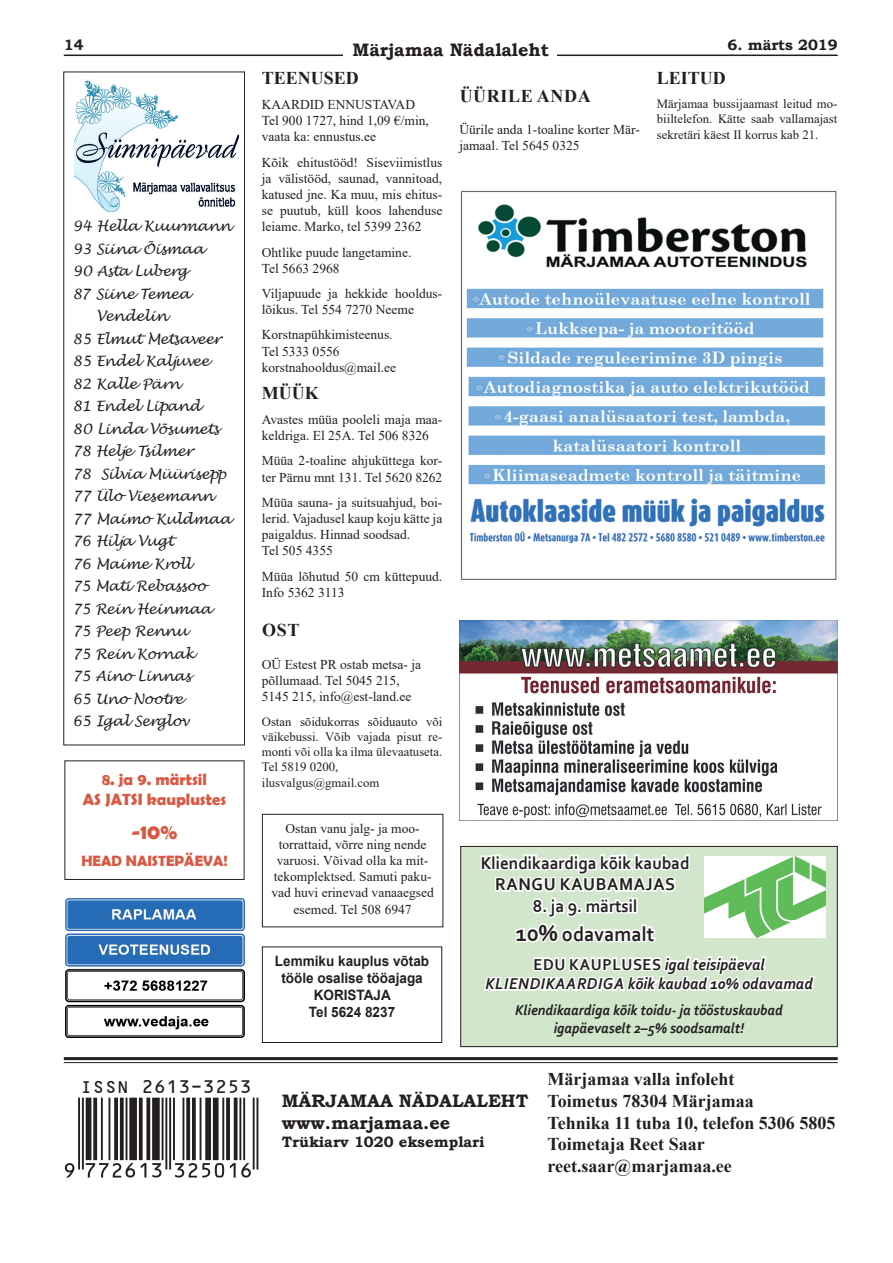
<style>
.page{position:relative;width:893px;height:1263px;background:#fff}
.page>*{position:absolute;margin:0;border:0;box-sizing:border-box;transform-origin:0 0}
.t1{font:700 21px "Corbel";color:#231f20;scale:.95 1}
.t2{font:700 21px "Berlin Sans FB Demi";color:#d95842}
.t3{font:20.4px "OCRB10 Pitch BT";color:#231f20}
.t4{font:700 18px/21.6px "Times New Roman";color:#231f20}
.t5{font:700 18px/21.6px "Corbel";color:#231f20;text-align:center;scale:.95 1}
.t6{font:700 18px/21.6px "Bookman Old Style";color:#231f20}
.t7{font:700 18px "Times New Roman";letter-spacing:.035em;color:#231f20}
.t8{font:italic 700 16.5px/19.8px "Corbel";color:#231f20;text-align:center;scale:.95 1}
.t9{font:700 16.5px/19.8px "Berlin Sans FB Demi";color:#d95842;text-align:center}
.t10{font:italic 700 15px/18px "Corbel";color:#231f20;text-align:center;scale:.95 1}
.t11{font:700 15px "Bookman Old Style";color:#231f20}
.t12{font:700 15px "Berlin Sans FB Demi";color:#d95842}
.t13{font:italic 14.25px "Lucida Handwriting";letter-spacing:-.02em;color:#231f20}
.t14{font:700 14.25px/17.1px "Arial";color:#231f20;text-align:center;scale:.95 1}
.t15{font:italic 14.25px "Lucida Handwriting";letter-spacing:-.04em;color:#231f20}
.t16{font:italic 14.25px "Lucida Handwriting";letter-spacing:-.045em;color:#231f20}
.t17{font:13.5px/16.2px "Times New Roman";color:#231f20}
.t18{font:12.75px/15.3px "Times New Roman";color:#231f20}
.s1{font-size:24px}
.s2{font-style:normal}
</style>
<div class="page">
<hr style="left:64px;top:55px;width:774px;height:1px;background:#231f20">
<div style="left:343px;top:47px;width:213px;height:17px;background:#fff"></div>
<hr style="left:64px;top:1057px;width:774px;height:3px;background:#231f20">
<hr style="left:64px;top:1062px;width:774px;height:1px;background:#231f20">
<svg style="left:65px;top:1098px;width:193px;height:79px"></svg>
<div style="left:461px;top:846px;width:376px;height:201px;background:#d1e6cb"></div>
<svg style="left:479px;top:845px;width:338px;height:147px"></svg>
<div style="left:460px;top:846px;width:378px;height:201px;border:1px solid #231f20"></div>
<img style="left:705px;top:857px;width:120px;height:80px">
<div style="left:63px;top:72px;width:182px;height:673px;border:1px solid #231f20"></div>
<img style="left:74px;top:80px;width:165px;height:131px">
<div style="left:262px;top:946px;width:180px;height:97px;border:1px solid #231f20"></div>
<img style="left:459px;top:620px;width:378px;height:201px">
<div style="left:64px;top:760px;width:180px;height:120px;border:1px solid #231f20"></div>
<img style="left:460px;top:190px;width:377px;height:390px">
<div style="left:262px;top:814px;width:181px;height:113px;border:1px solid #231f20"></div>
<img style="left:65px;top:899px;width:179px;height:138px">
<p class="t11" style="left:64px;top:34px;width:21px">14</p>
<h3 class="t6" style="left:352px;top:39px;width:198px">Märjamaa Nädalaleht</h3>
<p class="t11" style="left:728px;top:34px;width:112px">6. märts 2019</p>
<p class="t13" style="left:73px;top:217px;width:160px">94 Hella Kuurmann</p>
<p class="t13" style="left:73px;top:240px;width:133px">93 Siina Õismaa</p>
<p class="t13" style="left:73px;top:262px;width:116px">90 Asta Luberg</p>
<p class="t13" style="left:73px;top:285px;width:119px">87 Siine Temea</p>
<p class="t13" style="left:97px;top:307px;width:72px">Vendelin</p>
<p class="t13" style="left:73px;top:330px;width:150px">85 Elmut Metsaveer</p>
<p class="t13" style="left:73px;top:352px;width:138px">85 Endel Kaljuvee</p>
<p class="t13" style="left:73px;top:375px;width:109px">82 Kalle Pärn</p>
<p class="t13" style="left:73px;top:397px;width:130px">81 Endel Lipand</p>
<p class="t13" style="left:73px;top:420px;width:148px">80 Linda Võsumets</p>
<p class="t13" style="left:73px;top:442px;width:122px">78 Helje Tsilmer</p>
<p class="t13" style="left:73px;top:465px;width:155px">78 Silvia Müürisepp</p>
<p class="t13" style="left:73px;top:487px;width:142px">77 Ülo Viesemann</p>
<p class="t13" style="left:73px;top:510px;width:160px">77 Maimo Kuldmaa</p>
<p class="t15" style="left:73px;top:532px;width:102px">76 Hilja Vugt</p>
<p class="t13" style="left:73px;top:555px;width:120px">76 Maime Kroll</p>
<p class="t13" style="left:73px;top:577px;width:135px">75 Mati Rebassoo</p>
<p class="t13" style="left:73px;top:600px;width:140px">75 Rein Heinmaa</p>
<p class="t13" style="left:73px;top:622px;width:116px">75 Peep Rennu</p>
<p class="t13" style="left:73px;top:645px;width:123px">75 Rein Kornak</p>
<p class="t13" style="left:73px;top:667px;width:120px">75 Aino Linnas</p>
<p class="t16" style="left:73px;top:690px;width:112px">65 Uno Nootre</p>
<p class="t13" style="left:73px;top:712px;width:118px">65 Igal Serglov</p>
<p class="t9" style="left:83px;top:769px;width:145px">8. ja 9. märtsil<br>AS JATSI kauplustes</p>
<h1 class="t2" style="left:132px;top:819px;width:47px">-10%</h1>
<p class="t12" style="left:81px;top:852px;width:148px">HEAD NAISTEPÄEVA!</p>
<h3 class="t4" style="left:262px;top:66px;width:14px">TEENU</h3>
<h3 class="t4" style="left:324px;top:66px;width:37px">SED</h3>
<p class="t17" style="left:262px;top:96px;width:169px">KAARDID ENNUSTAVAD<br>Tel 900 1727, hind 1,09 €/min, vaata ka: ennustus.ee</p>
<p class="t17" style="left:262px;top:154px;width:182px;text-align:justify">Kõik ehitustööd! Siseviimistlus ja välistööd, saunad, vannitoad, katused jne. Ka muu, mis ehitus&shy;se puutub, küll koos lahenduse leiame. Marko, tel 5399 2362</p>
<p class="t17" style="left:262px;top:244px;width:151px">Ohtlike puude langetamine.<br>Tel 5663 2968</p>
<p class="t17" style="left:262px;top:285px;width:182px">Viljapuude ja hekkide hooldus&shy;lõikus. Tel 554 7270 Neeme</p>
<p class="t17" style="left:262px;top:326px;width:136px">Korstnapühkimisteenus.<br>Tel 5333 0556 korstnahooldus@mail.ee</p>
<h3 class="t4" style="left:262px;top:381px;width:58px">MÜÜK</h3>
<p class="t17" style="left:262px;top:411px;width:182px">Avastes müüa pooleli maja maa&shy;keldriga. El 25A. Tel 506 8326</p>
<p class="t17" style="left:262px;top:452px;width:182px">Müüa 2-toaline ahjuküttega kor&shy;ter Pärnu mnt 131. Tel 5620 8262</p>
<p class="t17" style="left:262px;top:494px;width:182px">Müüa sauna- ja suitsuahjud, boi&shy;lerid. Vajadusel kaup koju kätte ja paigaldus. Hinnad soodsad.<br>Tel 505 4355</p>
<p class="t17" style="left:262px;top:568px;width:182px">Müüa lõhutud 50 cm küttepuud.<br>Info 5362 3113</p>
<h3 class="t4" style="left:262px;top:619px;width:39px">os t</h3>
<p class="t17" style="left:262px;top:656px;width:161px">OÜ Estest PR ostab metsa- ja põllumaad. Tel 5045 215,<br>5145 215, info@est-land.ee</p>
<p class="t18" style="left:262px;top:713px;width:182px">Ostan sõidukorras sõiduauto või väikebussi. Võib vajada pisut re&shy;monti või olla ka ilma ülevaatuseta.<br>Tel 5819 0200, ilusvalgus@gmail.com</p>
<p class="t17" style="left:271px;top:819px;width:164px;text-align:center">Ostan vanu jalg- ja moo&shy;torrattaid, võrre ning nende varuosi. Võivad olla ka mit&shy;tekomplektsed. Samuti paku&shy;vad huvi erinevad vanaaegsed esemed. Tel 508 6947</p>
<p class="t14" style="left:275px;top:953px;width:164px">Lemmiku kauplus võtab tööle osalise tööajaga<br>KORISTAJA<br>Tel 5624 8237</p>
<h3 class="t7" style="left:460px;top:83px;width:119px">üürile anda</h3>
<p class="t17" style="left:459px;top:120px;width:182px">Üürile anda 1-toaline korter Mär&shy;jamaal. Tel 5645 0325</p>
<h3 class="t4" style="left:657px;top:66px;width:13px">LEITU</h3>
<h3 class="t4" style="left:713px;top:66px;width:14px">D</h3>
<p class="t18" style="left:657px;top:96px;width:182px;text-align:justify">Märjamaa bussijaamast leitud mo&shy;biiltelefon. Kätte saab vallamajast sekretäri käest II korrus kab 21.</p>
<h3 class="t5" style="left:481px;top:851px;width:221px">Kliendikaardiga kõik kaubad<br>Rangu Kaubamajas</h3>
<h3 class="t5" style="left:533px;top:895px;width:111px">8. ja 9. märtsil</h3>
<h1 class="t1" style="left:516px;top:921px;width:147px"><span class="s1">10%</span> odavamalt</h1>
<p class="t8" style="left:485px;top:954px;width:346px"><span class="s2">EDU KAU PLUS ES</span> igal teisipäeval kliendikaardiga kõik kaubad 10% odavamad</p>
<p class="t10" style="left:515px;top:1000px;width:283px">Kliendikaardiga kõik toidu- ja tööstuskaubad igapäevaselt 2–5% soodsamalt!</p>
<h2 class="t3" style="left:80px;top:1078px;width:173px">ISSN 2613-3253</h2>
<h3 class="t6" style="left:282px;top:1090px;width:248px">MÄRJAMAA NÄDALALEHT www.marjamaa.ee</h3>
<p class="t11" style="left:282px;top:1130px;width:204px">Trükiarv 1020 eksemplari</p>
<h3 class="t4" style="left:547px;top:1068px;width:289px">Märjamaa valla infoleht<br>Toimetus 78304 Märjamaa<br>Tehnika 11 tuba 10, telefon 5306 5805<br>Toimetaja Reet Saar reet.saar@marjamaa.ee</h3>
</div>
